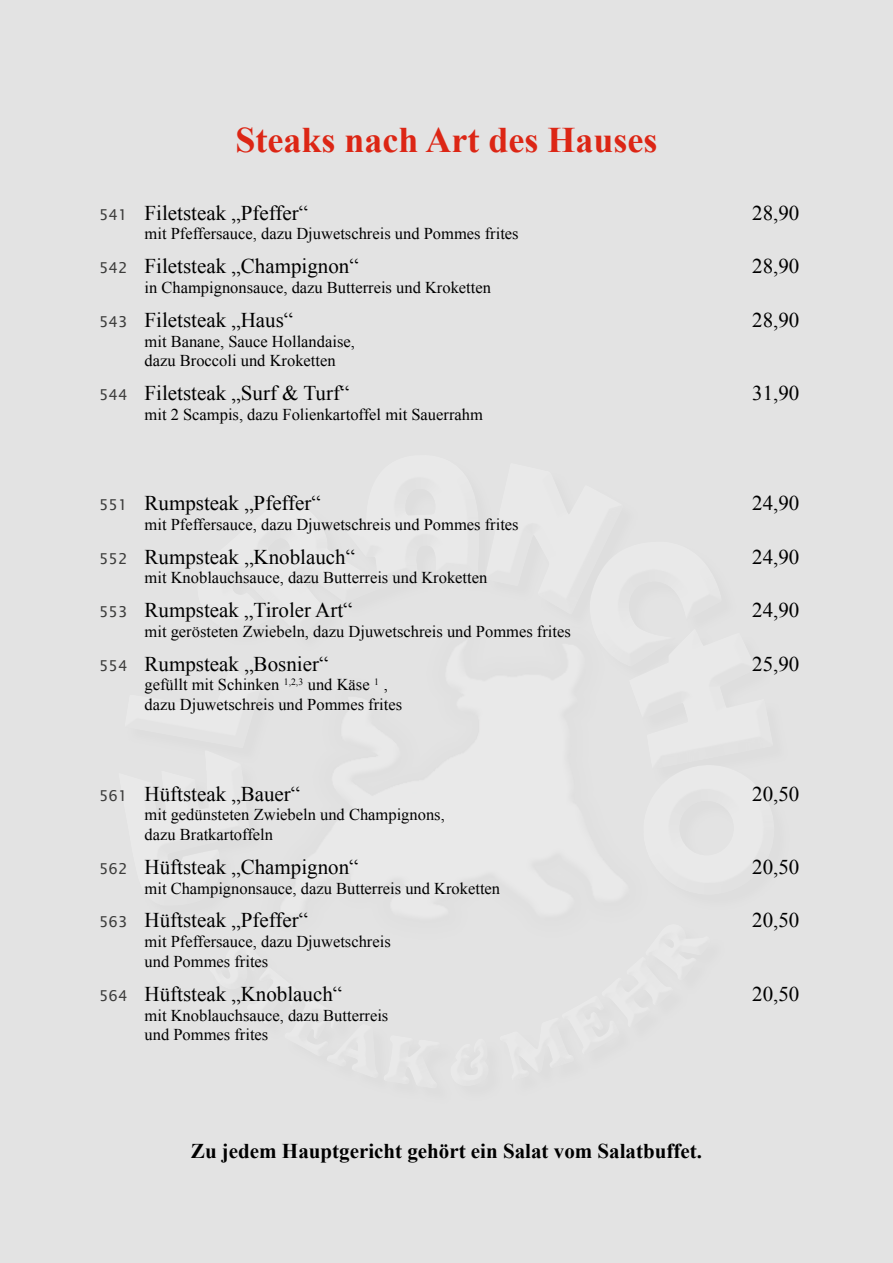
<style>
.page{position:relative;width:893px;height:1263px;background:#e3e3e3}
.page>*{position:absolute;margin:0;border:0;box-sizing:border-box;transform-origin:0 0}
.t1{font:700 36px "Times New Roman";color:#dc2615}
.t2{font:21px "Times New Roman";color:#000}
.t3{font:700 21px "Times New Roman";color:#000}
.t4{font:16.5px/19.8px "Times New Roman";color:#000}
.s1{font-family:"Lucida Sans";font-size:15px;color:#3c3c3b}
</style>
<div class="page">
<h1 class="t1" style="left:235px;top:115px;width:424px">Steaks nach Art des Hauses</h1>
<p class="t2" style="left:99px;top:199px;width:210px"><span class="s1">541</span> Filetsteak „Pfeffer“</p>
<p class="t2" style="left:752px;top:199px;width:49px">28,90</p>
<p class="t4" style="left:145px;top:224px;width:376px">mit Pfeffersauce, dazu Djuwetschreis und Pommes frites</p>
<p class="t2" style="left:99px;top:252px;width:261px"><span class="s1">542</span> Filetsteak „Champignon“</p>
<p class="t2" style="left:752px;top:252px;width:49px">28,90</p>
<p class="t4" style="left:145px;top:277px;width:348px">in Champignonsauce, dazu Butterreis und Kroketten</p>
<p class="t2" style="left:99px;top:306px;width:196px"><span class="s1">543</span> Filetsteak „Haus“</p>
<p class="t2" style="left:752px;top:306px;width:49px">28,90</p>
<p class="t4" style="left:145px;top:331px;width:212px">mit Banane, Sauce Hollandaise, dazu Broccoli und Kroketten</p>
<p class="t2" style="left:99px;top:379px;width:252px"><span class="s1">544</span> Filetsteak „Surf &amp; Turf“</p>
<p class="t2" style="left:752px;top:379px;width:49px">31,90</p>
<p class="t4" style="left:145px;top:404px;width:340px">mit 2 Scampis, dazu Folienkartoffel mit Sauerrahm</p>
<p class="t2" style="left:99px;top:489px;width:223px"><span class="s1">551</span> Rumpsteak „Pfeffer“</p>
<p class="t2" style="left:752px;top:489px;width:49px">24,90</p>
<p class="t4" style="left:145px;top:514px;width:376px">mit Pfeffersauce, dazu Djuwetschreis und Pommes frites</p>
<p class="t2" style="left:99px;top:542px;width:258px"><span class="s1">552</span> Rumpsteak „Knoblauch“</p>
<p class="t2" style="left:752px;top:542px;width:49px">24,90</p>
<p class="t4" style="left:145px;top:568px;width:344px">mit Knoblauchsauce, dazu Butterreis und Kroketten</p>
<p class="t2" style="left:99px;top:596px;width:255px"><span class="s1">553</span> Rumpsteak „Tiroler Art“</p>
<p class="t2" style="left:752px;top:596px;width:49px">24,90</p>
<p class="t4" style="left:145px;top:621px;width:428px">mit gerösteten Zwiebeln, dazu Djuwetschreis und Pommes frites</p>
<p class="t2" style="left:99px;top:649px;width:231px"><span class="s1">554</span> Rumpsteak „Bosnier“</p>
<p class="t2" style="left:752px;top:649px;width:49px">25,90</p>
<p class="t4" style="left:145px;top:675px;width:259px">gefüllt mit Schinken <sup>1,2,3</sup> und Käse <sup>1</sup> , dazu Djuwetschreis und Pommes frites</p>
<p class="t2" style="left:99px;top:779px;width:203px"><span class="s1">561</span> Hüftsteak „Bauer“</p>
<p class="t2" style="left:752px;top:779px;width:49px">20,50</p>
<p class="t4" style="left:145px;top:805px;width:302px">mit gedünsteten Zwiebeln und Champignons, dazu Bratkartoffeln</p>
<p class="t2" style="left:99px;top:853px;width:261px"><span class="s1">562</span> Hüftsteak „Champignon“</p>
<p class="t2" style="left:752px;top:853px;width:49px">20,50</p>
<p class="t4" style="left:145px;top:878px;width:357px">mit Champignonsauce, dazu Butterreis und Kroketten</p>
<p class="t2" style="left:99px;top:906px;width:210px"><span class="s1">563</span> Hüftsteak „Pfeffer“</p>
<p class="t2" style="left:752px;top:906px;width:49px">20,50</p>
<p class="t4" style="left:145px;top:931px;width:248px">mit Pfeffersauce, dazu Djuwetschreis und Pommes frites</p>
<p class="t2" style="left:99px;top:979px;width:245px"><span class="s1">564</span> Hüftsteak „Knoblauch“</p>
<p class="t2" style="left:752px;top:979px;width:49px">20,50</p>
<p class="t4" style="left:145px;top:1005px;width:245px">mit Knoblauchsauce, dazu Butterreis und Pommes frites</p>
<p class="t3" style="left:191px;top:1136px;width:512px">Zu jedem Hauptgericht gehört ein Salat vom Salatbuffet.</p>
</div>
